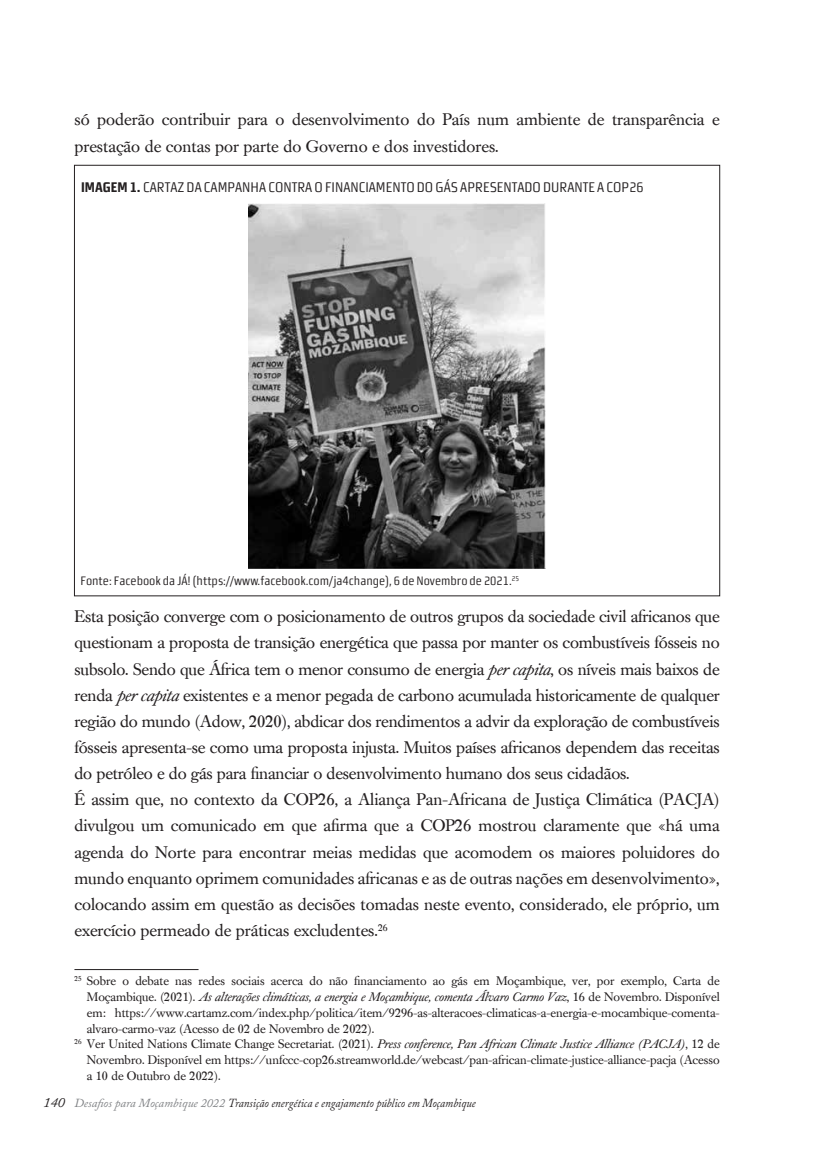
<style>
.page{position:relative;width:819px;height:1166px;background:#fff}
.page>*{position:absolute;margin:0;border:0;box-sizing:border-box;transform-origin:0 0}
.t1{font:16.62px/26.1px "Caslon Book BE";letter-spacing:-.01em;color:#231f20}
.t2{font:14px "Morgan Sn Cn Lining";color:#231f20}
.t3{font:12.25px "Caslon Book BE";color:#231f20}
.t4{font:italic 12.25px "Caslon Book BE";color:#231f20}
.t5{font:italic 12.25px "Adobe Caslon Pro";color:#231f20;scale:.9 1}
.t6{font:12.25px "Morgan Sn Cn Lining";color:#231f20}
.s1{font-weight:700}
.s2{font-style:italic}
.s3{font-style:normal}
.s4{font-size:14px}
.s5{color:#808285}
</style>
<div class="page">
<hr style="left:74px;top:969px;width:124px;height:1px;background:#231f20">
<img style="left:249px;top:204px;width:296px;height:365px">
<p class="t1" style="left:74px;top:107px;width:646px">só poderão contribuir para o desenvolvimento do País num ambiente de transparência e prestação de contas por parte do Governo e dos investidores.</p>
<p class="t2" style="left:81px;top:179px;width:564px"><span class="s1">IMAGEM 1.</span> CARTAZ DA CAMPANHA CONTRA O FINANCIAMENTO DO GÁS APRESENTADO DURANTE A COP26</p>
<p class="t6" style="left:80px;top:573px;width:440px">Fonte: Facebook da JÁ! (https://www.facebook.com/ja4change), 6 de Novembro de 2021.<sup>25</sup></p>
<p class="t1" style="left:74px;top:604px;width:646px">Esta posição converge com o posicionamento de outros grupos da sociedade civil africanos que questionam a proposta de transição energética que passa por manter os combustíveis fósseis no subsolo. Sendo que África tem o menor consumo de energia <span class="s2">per capita</span>, os níveis mais baixos de renda <span class="s2">per capita</span> existentes e a menor pegada de carbono acumulada historicamente de qualquer região do mundo (Adow, 2020), abdicar dos rendimentos a advir da exploração de combustíveis fósseis apresenta-se como uma proposta injusta. Muitos países africanos dependem das receitas do petróleo e do gás para financiar o desenvolvimento humano dos seus cidadãos.<br>É assim que, no contexto da COP26, a Aliança Pan-Africana de Justiça Climática (PACJA) divulgou um comunicado em que afirma que a COP26 mostrou claramente que «há uma agenda do Norte para encontrar meias medidas que acomodem os maiores poluidores do mundo enquanto oprimem comunidades africanas e as de outras nações em desenvolvimento», colocando assim em questão as decisões tomadas neste evento, considerado, ele próprio, um exercício permeado de práticas excludentes.<sup>26</sup></p>
<p class="t3" style="left:74px;top:974px;width:646px"><sup>25</sup> Sobre o debate nas redes sociais acerca do não financiamento ao gás em Moçambique, ver, por exemplo, Carta de</p>
<p class="t4" style="left:87px;top:990px;width:634px"><span class="s3">Moçambique. (2021).</span> As alterações climáticas, a energia e Moçambique, comenta Álvaro Carmo Vaz<span class="s3">, 16 de Novembro. Disponível</span></p>
<p class="t3" style="left:87px;top:1005px;width:634px">em: https://www.cartamz.com/index.php/politica/item/9296-as-alteracoes-climaticas-a-energia-e-mocambique-comenta-</p>
<p class="t3" style="left:87px;top:1021px;width:289px">alvaro-carmo-vaz (Acesso de 02 de Novembro de 2022).</p>
<p class="t4" style="left:74px;top:1037px;width:646px"><sup>26</sup> <span class="s3">Ver United Nations Climate Change Secretariat. (2021).</span> Press conference, Pan African Climate Justice Alliance (PACJA)<span class="s3">, 12 de</span></p>
<p class="t3" style="left:87px;top:1053px;width:634px">Novembro. Disponível em https://unfccc-cop26.streamworld.de/webcast/pan-african-climate-justice-alliance-pacja (Acesso</p>
<p class="t3" style="left:87px;top:1068px;width:135px">a 10 de Outubro de 2022).</p>
<p class="t5" style="left:44px;top:1095px;width:481px"><span class="s4">140</span> <span class="s5">Desafios para Moçambique 2022</span> Transição energética e engajamento público em Moçambique</p>
</div>
